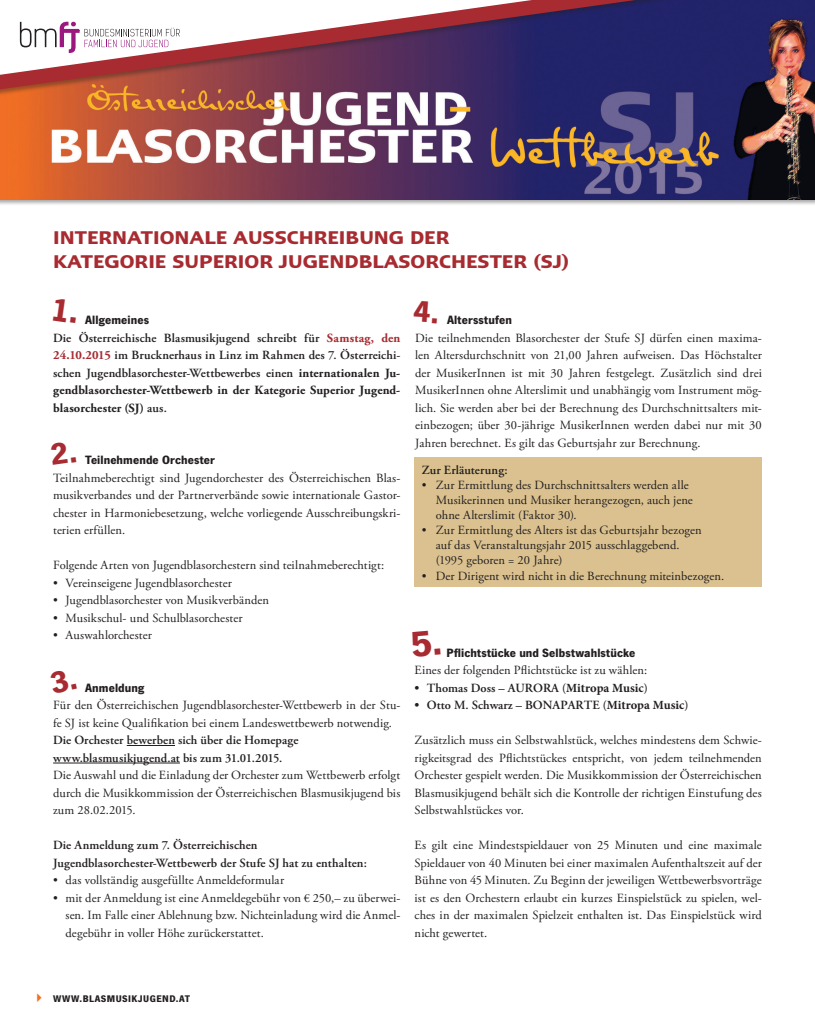
<style>
.page{position:relative;width:815px;height:1028px;background:#fff}
.page>*{position:absolute;margin:0;border:0;box-sizing:border-box;transform-origin:0 0}
.t1{font:600 21.25px "Linotype Ergo";color:#a72b30}
.ÖBZ14_-_Absatz{font:12.5px/17.5px "Adobe Garamond Pro";letter-spacing:.005em;color:#231f20;text-align:justify}
.ÖBZ14_-_Absatz-2{font:600 12.5px/17.5px "Adobe Garamond Pro";letter-spacing:.005em;color:#231f20;text-align:justify}
.ÖBZ14_-_Zwiti{font:700 12.5px "News Gothic T";letter-spacing:.005em;color:#231f20}
.t2{font:700 10px "News Gothic T";letter-spacing:.045em;color:#231f20}
.s1{font-weight:700;color:#a72b30}
.s2{font-weight:700}
.s3{font-family:"Minion Pro";font-weight:700}
</style>
<div class="page">
<div style="left:0;top:0;width:815px;height:206px;background:#231f20;opacity:.4"></div>
<img style="left:0;top:102px;width:815px;height:98px">
<div style="left:0;top:0;width:815px;height:102px;background:#231f20;opacity:.4"></div>
<svg style="left:0;top:0;width:636px;height:89px"></svg>
<hr style="left:127px;top:745px;width:48px;height:1px;background:#231f20">
<hr style="left:53px;top:762px;width:127px;height:1px;background:#231f20">
<div style="left:415px;top:457px;width:347px;height:129px;background:#dac18f"></div>
<p class="t1" style="left:53px;top:226px;width:398px">INTERNATIONALE AUSSCHREIBUNG DER</p>
<p class="t1" style="left:53px;top:250px;width:518px">KATEGORIE SUPERIOR JUGENDBLASORCHESTER (SJ)</p>
<p class="ÖBZ14_-_Zwiti" style="left:85px;top:312px;width:66px">Allgemeines</p>
<p class="ÖBZ14_-_Absatz-2" style="left:53px;top:329px;width:349px">Die Österreichische Blasmusikjugend schreibt für <span class="s1">Samstag, den 24.10.2015</span> im Brucknerhaus in Linz im Rahmen des 7. Österreichi&shy;schen Jugendblasorchester-Wettbewerbes einen <span class="s2">internationalen Ju&shy;gendblasorchester-Wettbewerb in der Kategorie Superior Jugend&shy;blasorchester (SJ)</span> aus.</p>
<p class="ÖBZ14_-_Zwiti" style="left:85px;top:452px;width:131px">Teilnehmende Orchester</p>
<p class="ÖBZ14_-_Absatz" style="left:53px;top:469px;width:349px">Teilnahmeberechtigt sind Jugendorchester des Österreichischen Blas&shy;musikverbandes und der Partnerverbände sowie internationale Gastor&shy;chester in Harmoniebesetzung, welche vorliegende Ausschreibungskri&shy;terien erfüllen.</p>
<p class="ÖBZ14_-_Absatz" style="left:53px;top:557px;width:333px">Folgende Arten von Jugendblasorchestern sind teilnahmeberechtigt:</p>
<p class="ÖBZ14_-_Absatz" style="left:53px;top:574px;width:180px">• Vereinseigene Jugendblasorchester</p>
<p class="ÖBZ14_-_Absatz" style="left:53px;top:592px;width:217px">• Jugendblasorchester von Musikverbänden</p>
<p class="ÖBZ14_-_Absatz" style="left:53px;top:609px;width:191px">• Musikschul- und Schulblasorchester</p>
<p class="ÖBZ14_-_Absatz" style="left:53px;top:627px;width:100px">• Auswahlorchester</p>
<p class="ÖBZ14_-_Zwiti" style="left:85px;top:680px;width:61px">Anmeldung</p>
<p class="ÖBZ14_-_Absatz" style="left:53px;top:697px;width:349px">Für den Österreichischen Jugendblasorchester-Wettbewerb in der Stu&shy;fe SJ ist keine Qualifikation bei einem Landeswettbewerb notwendig.</p>
<p class="ÖBZ14_-_Absatz-2" style="left:53px;top:731px;width:247px">Die Orchester bewerben sich über die Homepage</p>
<p class="ÖBZ14_-_Absatz-2" style="left:53px;top:749px;width:231px">www.blasmusikjugend.at bis zum 31.01.2015.</p>
<p class="ÖBZ14_-_Absatz" style="left:53px;top:767px;width:349px">Die Auswahl und die Einladung der Orchester zum Wettbewerb erfolgt durch die Musikkommission der Österreichischen Blasmusikjugend bis zum 28.02.2015.</p>
<p class="ÖBZ14_-_Absatz-2" style="left:53px;top:836px;width:206px">Die Anmeldung zum 7. Österreichischen</p>
<p class="ÖBZ14_-_Absatz-2" style="left:53px;top:854px;width:315px">Jugendblasorchester-Wettbewerb der Stufe SJ hat zu enthalten:</p>
<p class="ÖBZ14_-_Absatz" style="left:53px;top:872px;width:233px">• das vollständig ausgefüllte Anmeldeformular</p>
<p class="ÖBZ14_-_Absatz" style="left:66px;top:889px;width:336px;text-indent:-12px">• mit der Anmeldung ist eine Anmeldegebühr von € 250,– zu überwei&shy;sen. Im Falle einer Ablehnung bzw. Nichteinladung wird die Anmel&shy;degebühr in voller Höhe zurückerstattet.</p>
<p class="ÖBZ14_-_Zwiti" style="left:447px;top:312px;width:66px">Altersstufen</p>
<p class="ÖBZ14_-_Absatz" style="left:415px;top:329px;width:348px">Die teilnehmenden Blasorchester der Stufe SJ dürfen einen maxima&shy;len Altersdurchschnitt von 21,00 Jahren aufweisen. Das Höchstalter der MusikerInnen ist mit 30 Jahren festgelegt. Zusätzlich sind drei MusikerInnen ohne Alterslimit und unabhängig vom Instrument mög&shy;lich. Sie werden aber bei der Berechnung des Durchschnittsalters mit&shy;einbezogen; über 30-jährige MusikerInnen werden dabei nur mit 30<br>Jahren berechnet. Es gilt das Geburtsjahr zur Berechnung.</p>
<p class="ÖBZ14_-_Absatz-2" style="left:422px;top:461px;width:87px">Zur Erläuterung:</p>
<p class="ÖBZ14_-_Absatz" style="left:436px;top:478px;width:258px;line-height:15.1px;text-align:left;text-indent:-14px">• Zur Ermittlung des Durchschnittsalters werden alle<br>Musikerinnen und Musiker herangezogen, auch jene ohne Alterslimit (Faktor 30).</p>
<p class="ÖBZ14_-_Absatz" style="left:436px;top:523px;width:267px;line-height:15.1px;text-align:left;text-indent:-14px">• Zur Ermittlung des Alters ist das Geburtsjahr bezogen auf das Veranstaltungsjahr 2015 ausschlaggebend. (1995 geboren = 20 Jahre)</p>
<p class="ÖBZ14_-_Absatz" style="left:422px;top:567px;width:304px">• Der Dirigent wird nicht in die Berechnung miteinbezogen.</p>
<p class="ÖBZ14_-_Zwiti" style="left:446px;top:645px;width:190px">Pflichtstücke und Selbstwahlstücke</p>
<p class="ÖBZ14_-_Absatz" style="left:415px;top:662px;width:234px">Eines der folgenden Pflichtstücke ist zu wählen:</p>
<p class="ÖBZ14_-_Absatz-2" style="left:415px;top:679px;width:235px">• Thomas Doss – AURORA (<span class="s3">Mitropa Music</span>)</p>
<p class="ÖBZ14_-_Absatz-2" style="left:415px;top:697px;width:275px">• Otto M. Schwarz – BONAPARTE (<span class="s3">Mitropa Music</span>)</p>
<p class="ÖBZ14_-_Absatz" style="left:415px;top:732px;width:349px">Zusätzlich muss ein Selbstwahlstück, welches mindestens dem Schwie&shy;rigkeitsgrad des Pflichtstückes entspricht, von jedem teilnehmenden Orchester gespielt werden. Die Musikkommission der Österreichischen Blasmusikjugend behält sich die Kontrolle der richtigen Einstufung des Selbstwahlstückes vor.</p>
<p class="ÖBZ14_-_Absatz" style="left:415px;top:837px;width:349px">Es gilt eine Mindestspieldauer von 25 Minuten und eine maximale Spieldauer von 40 Minuten bei einer maximalen Aufenthaltszeit auf der Bühne von 45 Minuten. Zu Beginn der jeweiligen Wettbewerbsvorträge ist es den Orchestern erlaubt ein kurzes Einspielstück zu spielen, wel&shy;ches in der maximalen Spielzeit enthalten ist. Das Einspielstück wird nicht gewertet.</p>
<p class="t2" style="left:53px;top:992px;width:139px">WWW.BLASMUSIKJUGEND.AT</p>
</div>
